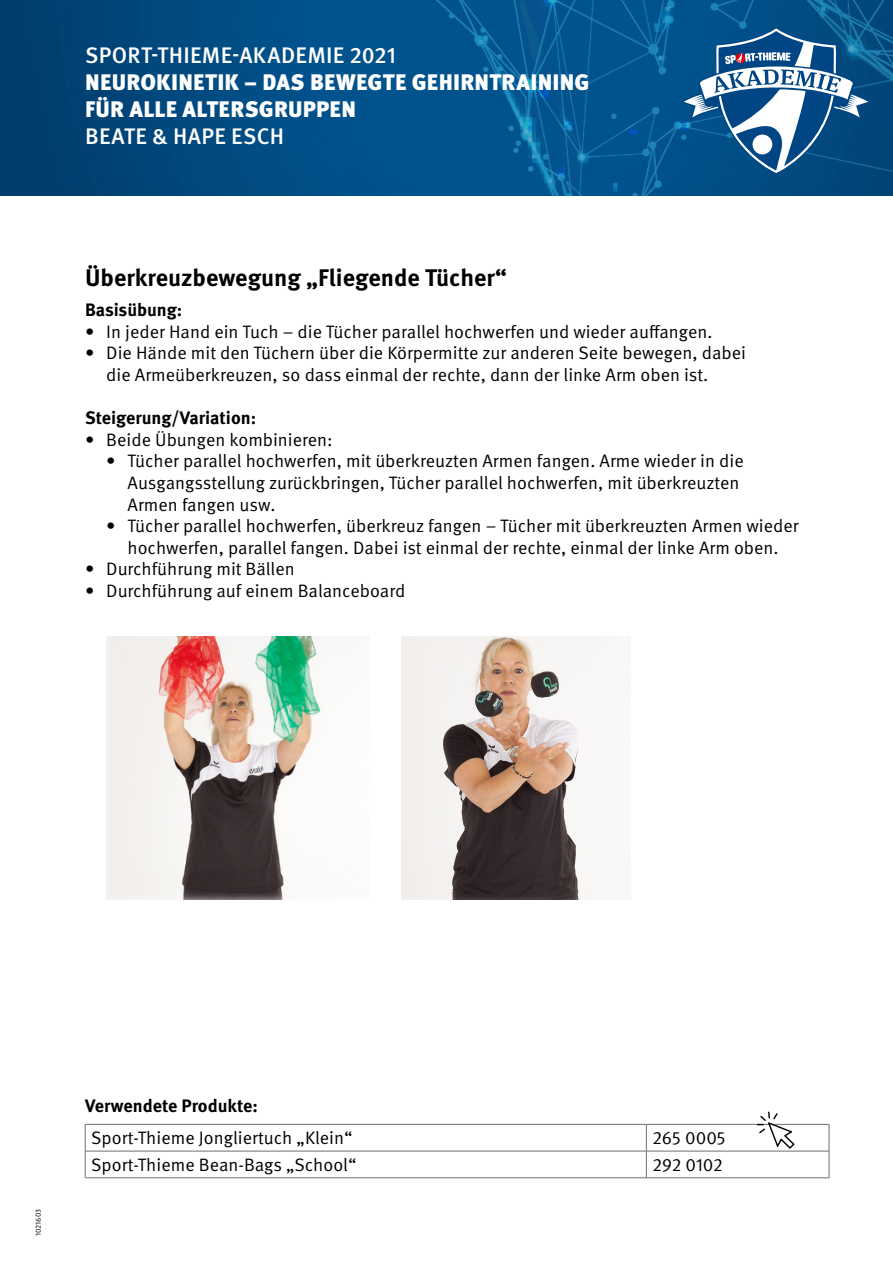
<style>
.page{position:relative;width:893px;height:1263px;background:#fff}
.page>*{position:absolute;margin:0;border:0;box-sizing:border-box;transform-origin:0 0}
.t1{font:700 24px "Meta Pro";color:#000}
.t2{font:900 22.5px/27px "Meta Pro";letter-spacing:.01em;color:#fff}
.t3{font:500 22.5px "Meta Pro";letter-spacing:.01em;color:#fff}
.t4{font:18px/21.6px "Meta Pro Norm";color:#000}
.t5{font:700 18px "Meta Pro";color:#000}
.t6{font:7.5px "Meta Pro Norm";color:#000}
</style>
<div class="page">
<img style="left:0;top:0;width:893px;height:196px">
<svg style="left:680px;top:27px;width:192px;height:147px"></svg>
<hr style="left:85px;top:1124px;width:561px;height:1px;background:#6f6f6e">
<hr style="left:646px;top:1124px;width:183px;height:1px;background:#6f6f6e">
<hr style="left:85px;top:1151px;width:561px;height:1px;background:#6f6f6e">
<svg style="left:85px;top:1124px;width:1px;height:53px"></svg>
<hr style="left:646px;top:1151px;width:183px;height:1px;background:#6f6f6e">
<svg style="left:646px;top:1124px;width:1px;height:53px"></svg>
<svg style="left:829px;top:1124px;width:1px;height:53px"></svg>
<hr style="left:85px;top:1177px;width:561px;height:1px;background:#6f6f6e">
<hr style="left:646px;top:1177px;width:183px;height:1px;background:#6f6f6e">
<svg style="left:757px;top:1111px;width:37px;height:38px"></svg>
<img style="left:106px;top:636px;width:215px;height:263px">
<img style="left:402px;top:636px;width:220px;height:263px">
<p class="t3" style="left:85px;top:38px;width:312px">SPORT-THIEME-AKADEMIE 2021</p>
<p class="t2" style="left:85px;top:68px;width:506px">NEUROKINETIK – DAS BEWEGTE GEHIRNTRAINING<br>FÜR ALLE ALTERSGRUPPEN</p>
<p class="t3" style="left:85px;top:119px;width:200px">BEATE &amp; HAPE ESCH</p>
<h1 class="t1" style="left:85px;top:259px;width:423px">Überkreuzbewegung „Fliegende Tücher“</h1>
<p class="t5" style="left:85px;top:296px;width:99px">Basisübung:</p>
<p class="t4" style="left:85px;top:319px;width:629px">• In jeder Hand ein Tuch – die Tücher parallel hochwerfen und wieder auffangen.</p>
<p class="t4" style="left:106px;top:341px;width:641px;text-indent:-21px">• Die Hände mit den Tüchern über die Körpermitte zur anderen Seite bewegen, dabei die Armeüberkreuzen, so dass einmal der rechte, dann der linke Arm oben ist.</p>
<p class="t5" style="left:85px;top:404px;width:173px">Steigerung/Variation:</p>
<p class="t4" style="left:85px;top:427px;width:249px">• Beide Übungen kombinieren:</p>
<p class="t4" style="left:128px;top:449px;width:618px;text-indent:-21px">• Tücher parallel hochwerfen, mit überkreuzten Armen fangen. Arme wieder in die<br>Ausgangsstellung zurückbringen, Tücher parallel hochwerfen, mit überkreuzten<br>Armen fangen usw.</p>
<p class="t4" style="left:106px;top:514px;width:694px;text-align:center">• Tücher parallel hochwerfen, überkreuz fangen – Tücher mit überkreuzten Armen wieder hochwerfen, parallel fangen. Dabei ist einmal der rechte, einmal der linke Arm oben.</p>
<p class="t4" style="left:85px;top:557px;width:211px">• Durchführung mit Bällen</p>
<p class="t4" style="left:85px;top:579px;width:322px">• Durchführung auf einem Balanceboard</p>
<p class="t6" style="left:33px;top:1236px;width:28px;rotate:-90deg">1021603</p>
<p class="t5" style="left:85px;top:1092px;width:174px">Verwendete Produkte:</p>
<p class="t4" style="left:91px;top:1126px;width:263px">Sport-Thieme Jongliertuch „Klein“</p>
<p class="t4" style="left:652px;top:1126px;width:75px">265 0005</p>
<p class="t4" style="left:91px;top:1152px;width:267px">Sport-Thieme Bean-Bags „School“</p>
<p class="t4" style="left:652px;top:1152px;width:72px">292 0102</p>
</div>
